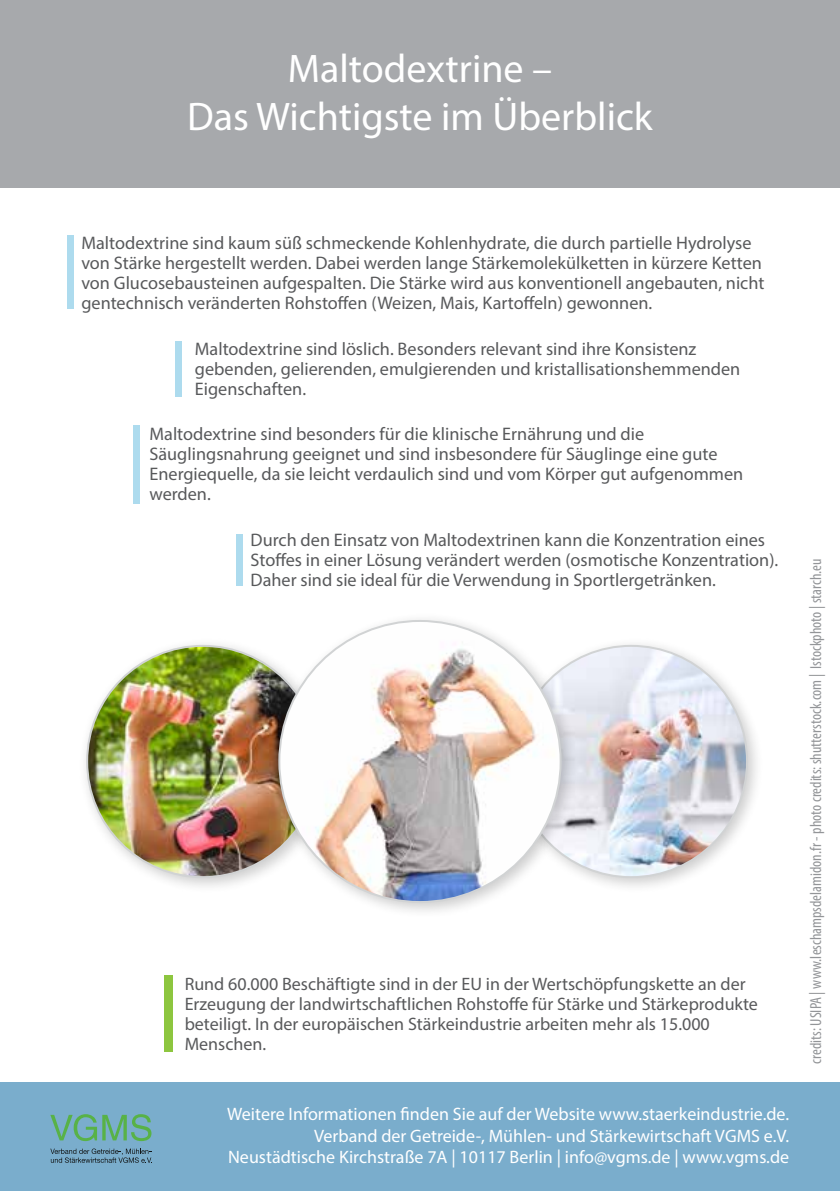
<style>
.page{position:relative;width:840px;height:1191px;background:#fff}
.page>*{position:absolute;margin:0;border:0;box-sizing:border-box;transform-origin:0 0}
.t1{font:40px/48px "Myriad Pro";color:#fff;text-align:center}
.t2{font:18.2px/20px "Myriad Pro";color:#58595b}
.t3{font:18px/20px "Myriad Pro";color:#58595b}
.t4{font:18px/21.6px "Myriad Pro";color:#fff;text-align:right}
.t5{font:condensed 16px "Myriad Pro";color:#939598}
</style>
<div class="page">
<div style="left:0;top:1082px;width:839px;height:109px;background:#7aadcc"></div>
<div style="left:175px;top:341px;width:6px;height:55px;background:#addbee"></div>
<div style="left:133px;top:425px;width:6px;height:78px;background:#addbee"></div>
<div style="left:236px;top:534px;width:6px;height:52px;background:#addbee"></div>
<div style="left:68px;top:235px;width:6px;height:73px;background:#addbee"></div>
<div style="left:0;top:0;width:839px;height:188px;background:#a7a9ac"></div>
<div style="left:506px;top:637px;width:257px;height:257px;background:#000;opacity:.2"></div>
<img style="left:577px;top:646px;width:169px;height:231px">
<div style="left:78px;top:637px;width:257px;height:257px;background:#000;opacity:.2"></div>
<img style="left:87px;top:646px;width:231px;height:231px;border-radius:116px">
<div style="left:270px;top:612px;width:307px;height:306px;background:#000;opacity:.2"></div>
<img style="left:279px;top:621px;width:281px;height:281px;border-radius:140px">
<div style="left:164px;top:975px;width:9px;height:77px;background:#8dc63f"></div>
<svg style="left:50px;top:1114px;width:101px;height:27px"></svg>
<svg style="left:50px;top:1148px;width:102px;height:15px"></svg>
<h1 class="t1" style="left:187px;top:44px;width:466px">Maltodextrine –<br>Das Wichtigste im Überblick</h1>
<p class="t2" style="left:81px;top:233px;width:684px">Maltodextrine sind kaum süß schmeckende Kohlenhydrate, die durch partielle Hydrolyse von Stärke hergestellt werden. Dabei werden lange Stärkemolekülketten in kürzere Ketten von Glucosebausteinen aufgespalten. Die Stärke wird aus konventionell angebauten, nicht gentechnisch veränderten Rohstoffen (Weizen, Mais, Kartoffeln) gewonnen.</p>
<p class="t2" style="left:195px;top:338px;width:546px">Maltodextrine sind löslich. Besonders relevant sind ihre Konsistenz gebenden, gelierenden, emulgierenden und kristallisationshemmenden<br>Eigenschaften.</p>
<p class="t2" style="left:149px;top:424px;width:595px">Maltodextrine sind besonders für die klinische Ernährung und die Säuglingsnahrung geeignet und sind insbesondere für Säuglinge eine gute Energiequelle, da sie leicht verdaulich sind und vom Körper gut aufgenommen werden.</p>
<p class="t2" style="left:250px;top:530px;width:529px">Durch den Einsatz von Maltodextrinen kann die Konzentration eines<br>Stoffes in einer Lösung verändert werden (osmotische Konzentration).<br>Daher sind sie ideal für die Verwendung in Sportlergetränken.</p>
<p class="t3" style="left:184px;top:973px;width:574px">Rund 60.000 Beschäftigte sind in der EU in der Wertschöpfungskette an der Erzeugung der landwirtschaftlichen Rohstoffe für Stärke und Stärkeprodukte beteiligt. In der europäischen Stärkeindustrie arbeiten mehr als 15.000<br>Menschen.</p>
<p class="t4" style="left:227px;top:1102px;width:563px">Weitere Informationen finden Sie auf der Website www.staerkeindustrie.de.<br>Verband der Getreide-, Mühlen- und Stärkewirtschaft VGMS e.V.<br>Neustädtische Kirchstraße 7A | 10117 Berlin | info@vgms.de | www.vgms.de</p>
<p class="t5" style="left:805px;top:1063px;width:507px;rotate:-90deg">credits: USIPA | www.leschampsdelamidon.fr - photo credits: shutterstock.com | Istockphoto | starch.eu</p>
</div>
